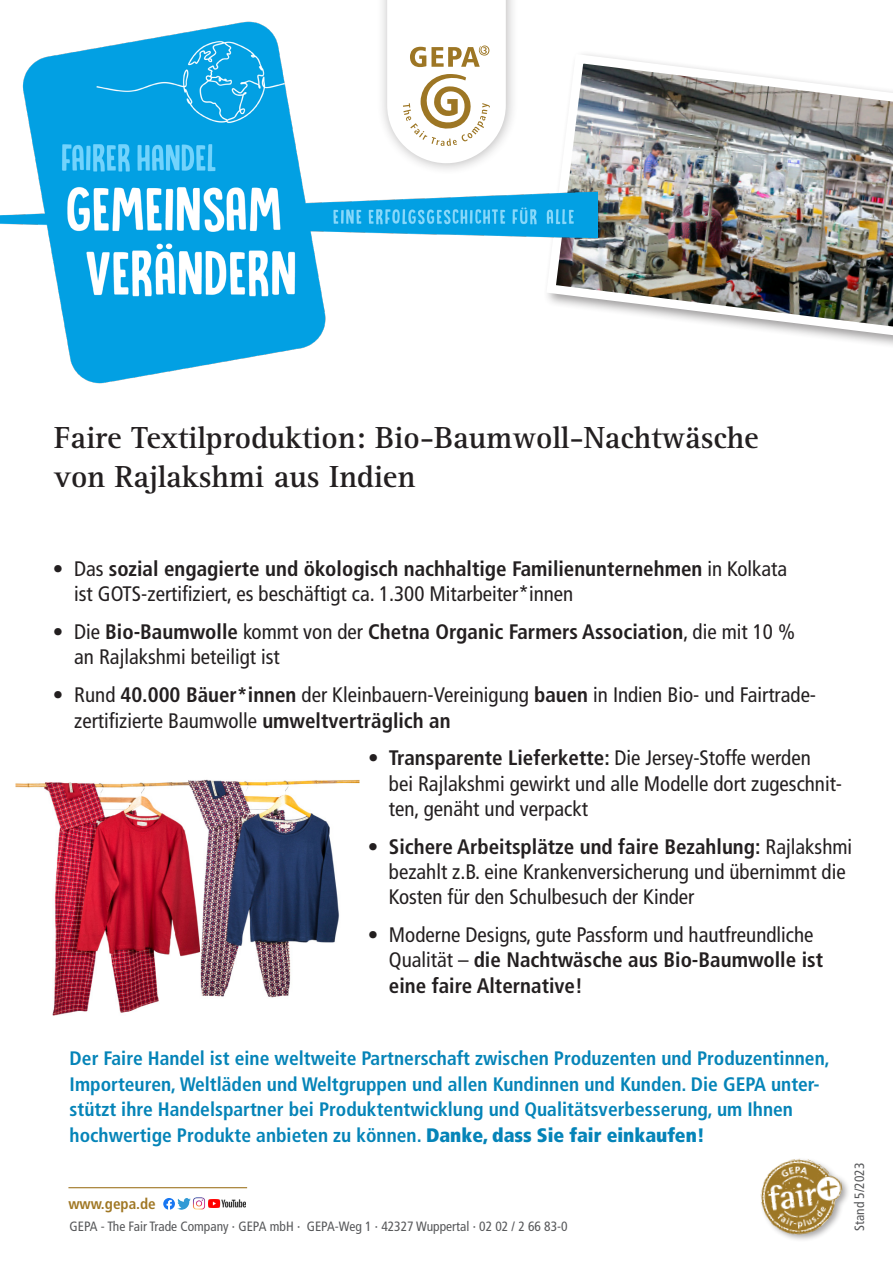
<style>
.page{position:relative;width:893px;height:1263px;background:#fff}
.page>*{position:absolute;margin:0;border:0;box-sizing:border-box;transform-origin:0 0}
.t1{font:700 31.5px/39px "Rotis Serif";letter-spacing:-.005em;color:#231f20}
.t2{font:condensed 21px/25.2px "Frutiger LT";color:#231f20}
.t3{font:700 condensed 19.5px/25.5px "Frutiger LT";color:#0584b8}
.t4{font:700 condensed 15.15px "Frutiger LT";color:#a07724}
.t5{font:condensed 13.5px "Frutiger LT";color:#57585a}
.s1{font-weight:700}
.s2{font-weight:900}
</style>
<div class="page">
<img style="left:760px;top:1158px;width:87px;height:82px">
<hr style="left:68px;top:1187px;width:179px;height:1px;background:#a07724">
<svg style="left:163px;top:1198px;width:10px;height:12px"></svg>
<img style="left:173px;top:1198px;width:18px;height:12px">
<img style="left:193px;top:1197px;width:12px;height:13px">
<img style="left:209px;top:1199px;width:36px;height:8px">
<img style="left:598px;top:55px;width:295px;height:286px">
<img style="left:0;top:4px;width:598px;height:380px">
<img style="left:204px;top:779px;width:155px;height:219px">
<img style="left:16px;top:780px;width:188px;height:236px">
<h1 class="t1" style="left:54px;top:419px;width:706px">Faire Textilproduktion: Bio-Baumwoll-Nachtwäsche von Rajlakshmi aus Indien</h1>
<p class="t2" style="left:74px;top:556px;width:714px;text-indent:-21px">• Das <span class="s1">sozial engagierte und ökologisch nachhaltige Familienunternehmen</span> in Kolkata ist GOTS-zertifiziert, es beschäftigt ca. 1.300 Mitarbeiter*innen</p>
<p class="t2" style="left:74px;top:619px;width:722px;text-indent:-21px">• Die <span class="s1">Bio-Baumwolle</span> kommt von der <span class="s1">Chetna Organic Farmers Association</span>, die mit 10 % an Rajlakshmi beteiligt ist</p>
<p class="t2" style="left:74px;top:683px;width:743px;text-indent:-21px">• Rund <span class="s1">40.000 Bäuer*innen</span> der Kleinbauern-Vereinigung <span class="s1">bauen</span> in Indien Bio- und Fairtrade&shy;zertifizierte Baumwolle <span class="s1">umweltverträglich an</span></p>
<p class="t2" style="left:389px;top:746px;width:455px;text-indent:-21px">• <span class="s1">Transparente Lieferkette:</span> Die Jersey-Stoffe werden<br>bei Rajlakshmi gewirkt und alle Modelle dort zugeschnit&shy;ten, genäht und verpackt</p>
<p class="t2" style="left:389px;top:834px;width:465px;text-indent:-21px">• <span class="s1">Sichere Arbeitsplätze und faire Bezahlung:</span> Rajlakshmi bezahlt z.B. eine Krankenversicherung und übernimmt die<br>Kosten für den Schulbesuch der Kinder</p>
<p class="t2" style="left:389px;top:922px;width:436px;text-indent:-21px">• Moderne Designs, gute Passform und hautfreundliche<br>Qualität – <span class="s1">die Nachtwäsche aus Bio-Baumwolle ist eine faire Alternative!</span></p>
<p class="t3" style="left:70px;top:1046px;width:762px">Der Faire Handel ist eine weltweite Partnerschaft zwischen Produzenten und Produzentinnen, Importeuren, Weltläden und Weltgruppen und allen Kundinnen und Kunden. Die GEPA unter&shy;stützt ihre Handelspartner bei Produktentwicklung und Qualitätsverbesserung, um Ihnen hochwertige Produkte anbieten zu können. <span class="s2">Danke, dass Sie fair einkaufen!</span></p>
<p class="t4" style="left:68px;top:1195px;width:89px">www.gepa.de</p>
<p class="t5" style="left:69px;top:1218px;width:500px">GEPA - The Fair Trade Company · GEPA mbH · GEPA-Weg 1 · 42327 Wuppertal · 02 02 / 2 66 83-0</p>
<p class="t5" style="left:852px;top:1231px;width:70px;rotate:-90deg">Stand 5/2023</p>
</div>
